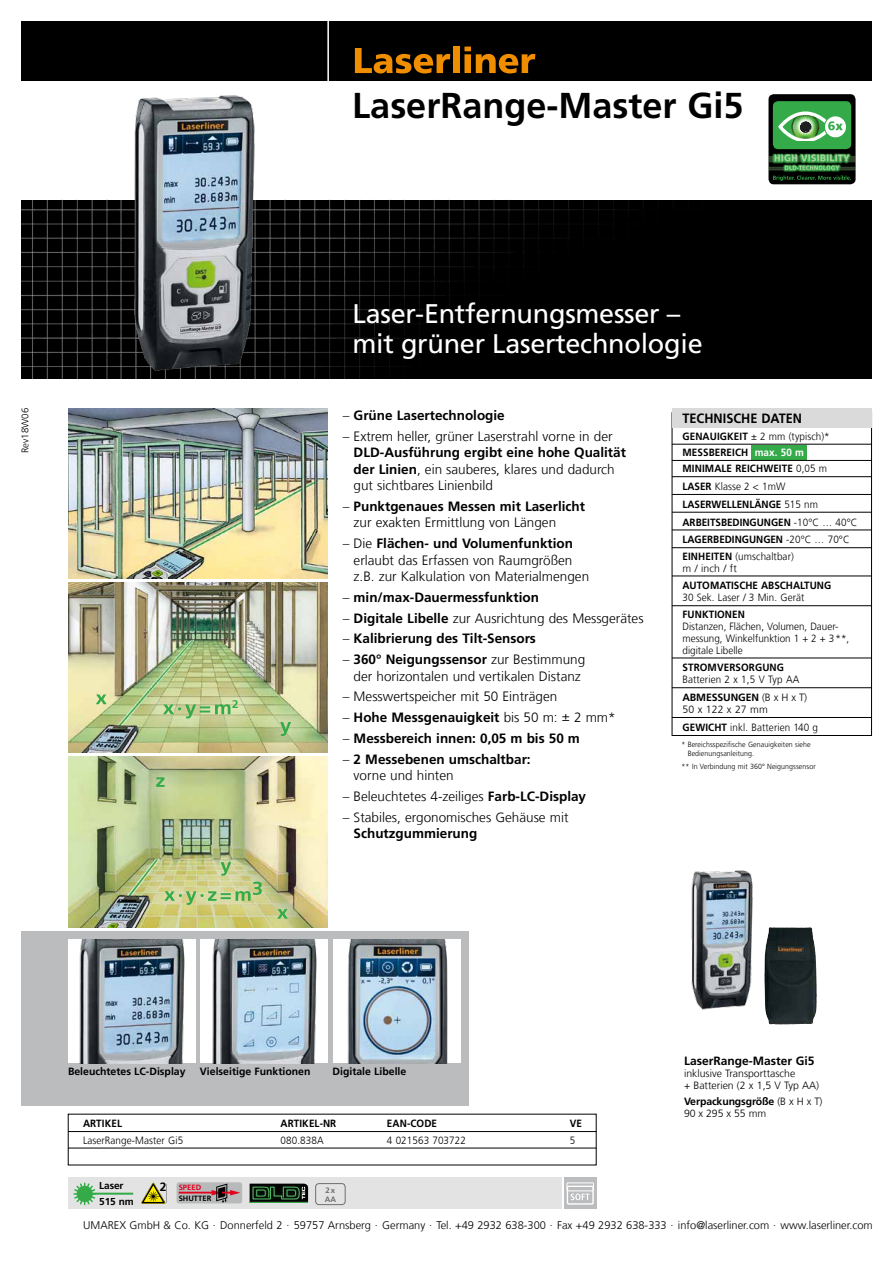
<style>
.page{position:relative;width:893px;height:1263px;background:#fff}
.page>*{position:absolute;margin:0;border:0;box-sizing:border-box;transform-origin:0 0}
.t1{font:700 36px "Frutiger LT Com";color:#000}
.t2{font:27px/30px "Frutiger LT Com";letter-spacing:-.01em;color:#fff}
.t3{font:300 13.5px/16.5px "Frutiger LT Com";color:#000}
.t4{font:700 13.5px/16.5px "Frutiger LT Com";color:#000}
.t5{font:700 13.5px "Frutiger LT Com";color:#000;scale:.94 1}
.t6{font:700 12px "Frutiger LT Com";color:#000}
.t7{font:300 11.1px "Frutiger LT Com";color:#000}
.t8{font:700 10.5px/17.7px "Frutiger LT Com";color:#000;scale:.94 1}
.t9{font:300 10.5px/12px "Frutiger LT Com";color:#000;scale:.94 1}
.t10{font:300 10.5px/12px "Frutiger LT Com";color:#000}
.t11{font:700 10.5px "Frutiger LT Com";color:#000}
.t12{font:700 10.05px/15.6px "Frutiger LT Com";letter-spacing:-.01em;color:#000}
.t13{font:300 9.6px "Frutiger LT Com";color:#000}
.t14{font:700 7.8px/9px "Frutiger LT Com";color:#6f6f6e}
.t15{font:700 7.65px "Frutiger LT Com";color:#000}
.t16{font:700 7.65px "Frutiger LT Com";color:#e2001a}
.t17{font:300 7.5px/9px "Frutiger LT Com";letter-spacing:.01em;color:#000;scale:.94 1}
.s1{font-weight:300}
.s2{font-weight:700}
.s3{color:#fff}
</style>
<div class="page">
<div style="left:21px;top:931px;width:447px;height:175px;background:#bbbcbd"></div>
<img style="left:333px;top:940px;width:127px;height:123px">
<img style="left:201px;top:940px;width:127px;height:123px">
<img style="left:68px;top:583px;width:259px;height:170px">
<div style="left:142px;top:679px;width:117px;height:61px;background:#fff;opacity:.5"></div>
<svg style="left:163px;top:700px;width:75px;height:18px"></svg>
<div style="left:259px;top:701px;width:53px;height:52px;background:#fff;opacity:.5"></div>
<svg style="left:280px;top:722px;width:11px;height:14px"></svg>
<svg style="left:96px;top:694px;width:11px;height:10px"></svg>
<img style="left:21px;top:200px;width:851px;height:178px">
<div style="left:21px;top:21px;width:851px;height:60px;background:#000"></div>
<hr style="left:327px;top:20px;width:2px;height:62px;background:#fff">
<img style="left:68px;top:408px;width:259px;height:170px">
<img style="left:68px;top:757px;width:259px;height:170px">
<div style="left:143px;top:861px;width:140px;height:64px;background:#fff;opacity:.5"></div>
<div style="left:256px;top:888px;width:53px;height:39px;background:#fff;opacity:.5"></div>
<svg style="left:277px;top:909px;width:11px;height:10px"></svg>
<div style="left:200px;top:841px;width:52px;height:55px;background:#fff;opacity:.5"></div>
<svg style="left:164px;top:862px;width:98px;height:43px;background:#c0cc8b"></svg>
<div style="left:135px;top:757px;width:51px;height:51px;background:#fff;opacity:.5"></div>
<svg style="left:156px;top:777px;width:9px;height:10px"></svg>
<img style="left:117px;top:95px;width:151px;height:284px">
<img style="left:691px;top:870px;width:62px;height:140px">
<img style="left:68px;top:940px;width:128px;height:123px">
<img style="left:764px;top:927px;width:53px;height:97px">
<div style="left:564px;top:1178px;width:32px;height:31px;background:#bbbcbd"></div>
<div style="left:567px;top:1185px;width:27px;height:19px;border:1px solid #fff"></div>
<svg style="left:567px;top:1182px;width:27px;height:18px"></svg>
<div style="left:68px;top:1178px;width:493px;height:31px;background:#e3e3e3"></div>
<svg style="left:141px;top:1183px;width:25px;height:21px"></svg>
<div style="left:315px;top:1183px;width:30px;height:22px;border:1px solid #6f6f6e;border-radius:3px"></div>
<div style="left:177px;top:1182px;width:65px;height:21px;background:#b7b9ba;border-radius:2px"></div>
<hr style="left:179px;top:1192px;width:34px;height:1px;background:#e2001a">
<svg style="left:212px;top:1183px;width:28px;height:19px"></svg>
<svg style="left:355px;top:48px;width:95px;height:25px"></svg>
<div style="left:453px;top:46px;width:7px;height:27px;background:#f18e00"></div>
<svg style="left:464px;top:47px;width:71px;height:26px"></svg>
<img style="left:768px;top:94px;width:87px;height:90px">
<div style="left:773px;top:101px;width:78px;height:48px;background:#34ab48;border-radius:5px"></div>
<div style="left:825px;top:116px;width:21px;height:21px;background:#fff;border-radius:50%"></div>
<svg style="left:778px;top:111px;width:65px;height:30px"></svg>
<svg style="left:772px;top:153px;width:80px;height:11px"></svg>
<svg style="left:773px;top:155px;width:78px;height:26px;background:#306035"></svg>
<svg style="left:73px;top:1182px;width:23px;height:23px"></svg>
<hr style="left:83px;top:1193px;width:50px;height:2px;background:#34ab48">
<svg style="left:250px;top:1183px;width:58px;height:19px"></svg>
<hr style="left:250px;top:1202px;width:58px;height:1px;background:#34ab48">
<hr style="left:68px;top:1131px;width:528px;height:1px;background:#000">
<hr style="left:68px;top:1148px;width:528px;height:1px;background:#000">
<div style="left:752px;top:445px;width:55px;height:14px;background:#34ab48"></div>
<div style="left:672px;top:412px;width:200px;height:324px;border:1px solid #000"></div>
<div style="left:672px;top:408px;width:200px;height:19px;background:#dadada"></div>
<hr style="left:672px;top:444px;width:200px;height:1px;background:#000">
<hr style="left:672px;top:460px;width:200px;height:1px;background:#000">
<hr style="left:672px;top:476px;width:200px;height:1px;background:#000">
<hr style="left:672px;top:494px;width:200px;height:1px;background:#000">
<hr style="left:672px;top:512px;width:200px;height:1px;background:#000">
<hr style="left:672px;top:530px;width:200px;height:1px;background:#000">
<hr style="left:672px;top:547px;width:200px;height:1px;background:#000">
<hr style="left:672px;top:576px;width:200px;height:1px;background:#000">
<hr style="left:672px;top:605px;width:200px;height:1px;background:#000">
<hr style="left:672px;top:658px;width:200px;height:1px;background:#000">
<hr style="left:672px;top:687px;width:200px;height:1px;background:#000">
<hr style="left:672px;top:717px;width:200px;height:1px;background:#000">
<p class="t13" style="left:20px;top:453px;width:47px;rotate:-90deg">Rev18W06</p>
<h1 class="t1" style="left:352px;top:84px;width:393px">LaserRange-Master Gi5</h1>
<h2 class="t2" style="left:353px;top:298px;width:352px">Laser-Entfernungsmesser – mit grüner Lasertechnologie</h2>
<p class="t4" style="left:343px;top:407px;width:164px"><span class="s1">–</span> Grüne Lasertechnologie</p>
<p class="t3" style="left:343px;top:428px;width:271px">– Extrem heller, grüner Laserstrahl vorne in der</p>
<p class="t3" style="left:354px;top:444px;width:274px"><span class="s2">DLD-Ausführung ergibt eine hohe Qualität der Linien</span>, ein sauberes, klares und dadurch gut sichtbares Linienbild</p>
<p class="t4" style="left:354px;top:498px;width:233px;text-indent:-11px"><span class="s1">–</span> Punktgenaues Messen mit Laserlicht <span class="s1">zur exakten Ermittlung von Längen</span></p>
<p class="t3" style="left:354px;top:535px;width:237px;text-indent:-11px">– Die <span class="s2">Flächen- und Volumenfunktion </span>erlaubt das Erfassen von Raumgrößen z.B. zur Kalkulation von Materialmengen</p>
<p class="t4" style="left:343px;top:589px;width:198px"><span class="s1">–</span> min/max-Dauermessfunktion</p>
<p class="t3" style="left:343px;top:610px;width:302px">– <span class="s2">Digitale Libelle</span> zur Ausrichtung des Messgerätes</p>
<p class="t4" style="left:343px;top:630px;width:195px"><span class="s1">–</span> Kalibrierung des Tilt-Sensors</p>
<p class="t3" style="left:343px;top:651px;width:244px;text-align:center">– <span class="s2">360° Neigungssensor</span> zur Bestimmung der horizontalen und vertikalen Distanz</p>
<p class="t3" style="left:343px;top:688px;width:216px">– Messwertspeicher mit 50 Einträgen</p>
<p class="t4" style="left:343px;top:709px;width:274px"><span class="s1">–</span> Hohe Messgenauigkeit <span class="s1">bis 50 m: ± 2 mm*</span></p>
<p class="t4" style="left:343px;top:730px;width:239px"><span class="s1">–</span> Messbereich innen: 0,05 m bis 50 m</p>
<p class="t4" style="left:354px;top:751px;width:179px;text-indent:-11px"><span class="s1">–</span> 2 Messebenen umschaltbar: <span class="s1">vorne und hinten</span></p>
<p class="t3" style="left:343px;top:788px;width:245px">– Beleuchtetes 4-zeiliges <span class="s2">Farb-LC-Display</span></p>
<p class="t3" style="left:343px;top:809px;width:227px">– Stabiles, ergonomisches Gehäuse mit</p>
<p class="t4" style="left:354px;top:825px;width:125px">Schutzgummierung</p>
<p class="t5" style="left:682px;top:410px;width:129px">TECHNISCHE DATEN</p>
<p class="t8" style="left:682px;top:428px;width:158px;line-height:16.2px">GENAUIGKEIT <span class="s1">± 2 mm (typisch)*<br></span>MESSBEREICH <span class="s3">max. 50 m<br></span>MINIMALE REICHWEITE <span class="s1">0,05 m</span></p>
<p class="t8" style="left:682px;top:478px;width:187px">LASER <span class="s1">Klasse 2 &lt; 1mW<br></span>LASERWELLENLÄNGE <span class="s1">515 nm<br></span>ARBEITSBEDINGUNGEN <span class="s1">-10°C … 40°C<br></span>LAGERBEDINGUNGEN <span class="s1">-20°C … 70°C</span></p>
<p class="t9" style="left:682px;top:550px;width:120px"><span class="s2">EINHEITEN</span> (umschaltbar) m / inch / ft</p>
<p class="t8" style="left:682px;top:577px;width:160px">AUTOMATISCHE ABSCHALTUNG</p>
<p class="t9" style="left:682px;top:592px;width:131px">30 Sek. Laser / 3 Min. Gerät</p>
<p class="t8" style="left:682px;top:605px;width:68px">FUNKTIONEN</p>
<p class="t9" style="left:682px;top:620px;width:179px">Distanzen, Flächen, Volumen, Dauer&shy;messung, Winkelfunktion 1 + 2 + 3**, digitale Libelle</p>
<p class="t8" style="left:682px;top:659px;width:109px">STROMVERSORGUNG</p>
<p class="t9" style="left:682px;top:671px;width:134px;line-height:17.7px">Batterien 2 x 1,5 V Typ AA<br><span class="s2">ABMESSUNGEN</span> (B x H x T)</p>
<p class="t10" style="left:682px;top:701px;width:137px;line-height:17.7px">50 x 122 x 27 mm<br><span class="s2">GEWICHT</span> inkl. Batterien 140 g</p>
<p class="t17" style="left:688px;top:740px;width:132px;text-indent:-6px">* Bereichsspezifische Genauigkeiten siehe<br>Bedienungsanleitung.</p>
<p class="t17" style="left:681px;top:762px;width:144px">** In Verbindung mit 360° Neigungssensor</p>
<p class="t11" style="left:68px;top:1065px;width:119px">Beleuchtetes LC-Display</p>
<p class="t11" style="left:200px;top:1065px;width:112px">Vielseitige Funktionen</p>
<p class="t11" style="left:332px;top:1065px;width:75px">Digitale Libelle</p>
<p class="t8" style="left:83px;top:1115px;width:43px">ARTIKEL</p>
<p class="t8" style="left:281px;top:1115px;width:61px">ARTIKEL-NR</p>
<p class="t8" style="left:387px;top:1115px;width:55px">EAN-CODE</p>
<p class="t8" style="left:570px;top:1115px;width:14px">VE</p>
<p class="t9" style="left:83px;top:1134px;width:108px">LaserRange-Master Gi5</p>
<p class="t9" style="left:281px;top:1134px;width:47px">080.838A</p>
<p class="t9" style="left:387px;top:1134px;width:86px">4 021563 703722</p>
<p class="t9" style="left:570px;top:1134px;width:7px">5</p>
<p class="t6" style="left:684px;top:1054px;width:132px">LaserRange-Master Gi5</p>
<p class="t10" style="left:684px;top:1067px;width:136px">inklusive Transporttasche<br>+ Batterien (2 x 1,5 V Typ AA)</p>
<p class="t10" style="left:684px;top:1096px;width:140px"><span class="s2">Verpackungsgröße</span> (B x H x T)<br>90 x 295 x 55 mm</p>
<p class="t12" style="left:99px;top:1178px;width:36px">Laser<br>515 nm</p>
<p class="t7" style="left:83px;top:1218px;width:791px">UMAREX GmbH &amp; Co. KG . Donnerfeld 2 . 59757 Arnsberg . Germany . Tel. +49 2932 638-300 . Fax +49 2932 638-333 . info@laserliner.com . www.laserliner.com</p>
<p class="t6" style="left:160px;top:1180px;width:8px">2</p>
<p class="t14" style="left:325px;top:1185px;width:13px">2x<br>AA</p>
<p class="t16" style="left:179px;top:1183px;width:24px">SPEED</p>
<p class="t15" style="left:179px;top:1194px;width:34px">SHUTTER</p>
</div>
